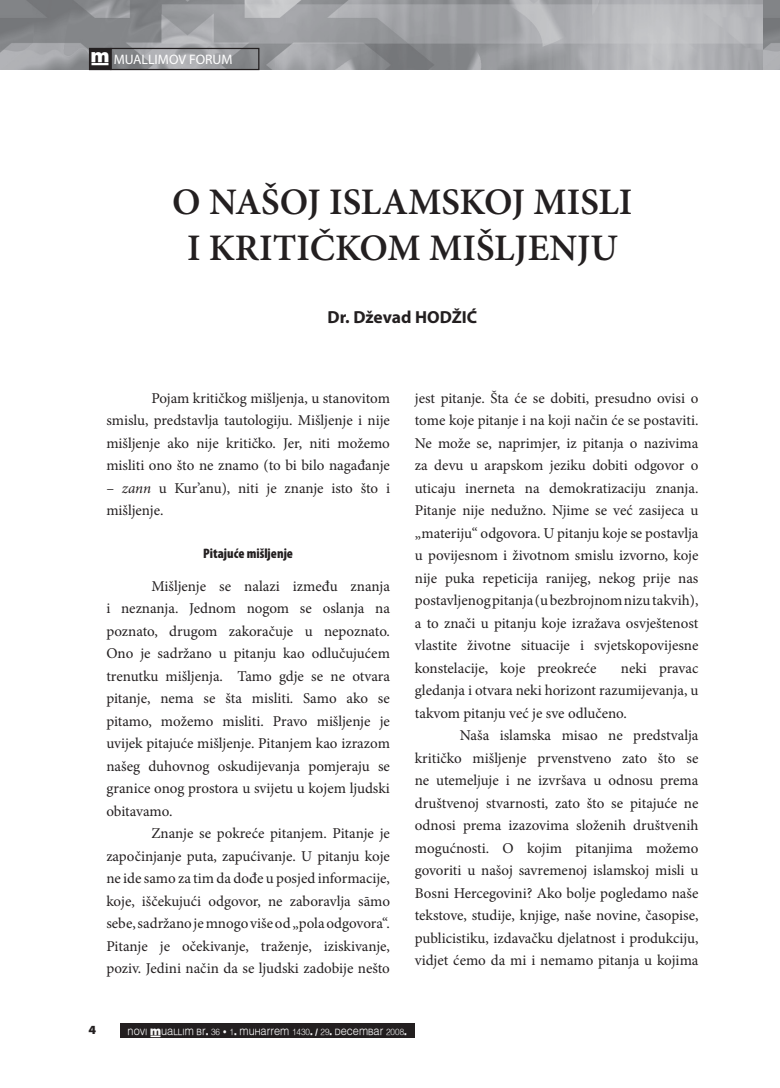
<style>
.page{position:relative;width:780px;height:1088px;background:#fff}
.page>*{position:absolute;margin:0;border:0;box-sizing:border-box;transform-origin:0 0}
.t1{font:600 37.5px/45px "Minion Pro";color:#231f20;text-align:center}
.t2{font:700 17.5px "Myriad Pro";color:#231f20}
.t3{font:15px/22.5px "Minion Pro";letter-spacing:-.005em;color:#231f20;text-align:justify}
.t4{font:900 condensed 13.75px "Myriad Pro";color:#231f20}
.t5{font:13.75px "Myriad Pro";color:#fff}
.t6{font:900 semi-expanded 12.5px "Myriad Pro";color:#231f20}
.t7{font:9px "Muallim";color:#f9f9f9;scale:.91 1}
.s1{font-family:"Muallim"}
.s2{font-style:italic}
</style>
<div class="page">
<img style="left:0;top:0;width:780px;height:70px">
<div style="left:90px;top:48px;width:21px;height:22px;background:#231f20"></div>
<div style="left:89px;top:48px;width:22px;height:22px;border:1px solid #231f20"></div>
<div style="left:110px;top:48px;width:149px;height:22px;border:1px solid #231f20"></div>
<div style="left:120px;top:1023px;width:295px;height:15px;background:#231f20"></div>
<img style="left:762px;top:0;width:1px;height:70px">
<p class="t5" style="left:91px;top:51px;width:143px"><span class="s1">†</span> MUALLIMOV FORUM</p>
<h1 class="t1" style="left:172px;top:180px;width:462px">O NAŠOJ ISLAMSKOJ MISLI<br>I KRITIČKOM MIŠLJENJU</h1>
<p class="t2" style="left:327px;top:305px;width:151px">Dr. Dževad HODŽIĆ</p>
<p class="t3" style="left:106px;top:386px;width:285px;text-indent:45px">Pojam kritičkog mišljenja, u stanovitom smislu, predstavlja tautologiju. Mišljenje i nije mišljenje ako nije kritičko. Jer, niti možemo misliti ono što ne znamo (to bi bilo nagađanje</p>
<p class="t3" style="left:106px;top:476px;width:285px">– <span class="s2">zann</span> u Kur’anu), niti je znanje isto što i mišljenje.</p>
<p class="t4" style="left:203px;top:545px;width:91px">Pitajuće mišljenje</p>
<p class="t3" style="left:106px;top:575px;width:285px;text-indent:45px">Mišljenje se nalazi između znanja i neznanja. Jednom nogom se oslanja na poznato, drugom zakoračuje u nepoznato.<br>Ono je sadržano u pitanju kao odlučujućem trenutku mišljenja. Tamo gdje se ne otvara pitanje, nema se šta misliti. Samo ako se pitamo, možemo misliti. Pravo mišljenje je uvijek pitajuće mišljenje. Pitanjem kao izrazom našeg duhovnog oskudijevanja pomjeraju se granice onog prostora u svijetu u kojem ljudski obitavamo.</p>
<p class="t3" style="left:106px;top:822px;width:285px;text-indent:45px">Znanje se pokreće pitanjem. Pitanje je započinjanje puta, zapućivanje. U pitanju koje ne ide samo za tim da dođe u posjed informacije, koje, iščekujući odgovor, ne zaboravlja sāmo sebe, sadržano je mnogo više od „pola odgovora“.<br>Pitanje je očekivanje, traženje, iziskivanje, poziv. Jedini način da se ljudski zadobije nešto</p>
<p class="t3" style="left:415px;top:386px;width:285px">jest pitanje. Šta će se dobiti, presudno ovisi o tome koje pitanje i na koji način će se postaviti.<br>Ne može se, naprimjer, iz pitanja o nazivima za devu u arapskom jeziku dobiti odgovor o uticaju inerneta na demokratizaciju znanja.<br>Pitanje nije nedužno. Njime se već zasijeca u „materiju“ odgovora. U pitanju koje se postavlja u povijesnom i životnom smislu izvorno, koje nije puka repeticija ranijeg, nekog prije nas postavljenog pitanja (u bezbrojnom nizu takvih), a to znači u pitanju koje izražava osvještenost vlastite životne situacije i svjetskopovijesne konstelacije, koje preokreće</p>
<p class="t3" style="left:415px;top:656px;width:285px;text-indent:206px">neki pravac gledanja i otvara neki horizont razumijevanja, u takvom pitanju već je sve odlučeno.</p>
<p class="t3" style="left:415px;top:724px;width:285px;text-indent:45px">Naša islamska misao ne predstvalja kritičko mišljenje prvenstveno zato što se ne utemeljuje i ne izvršava u odnosu prema društvenoj stvarnosti, zato što se pitajuće ne odnosi prema izazovima složenih društvenih mogućnosti. O kojim pitanjima možemo govoriti u našoj savremenoj islamskoj misli u Bosni Hercegovini? Ako bolje pogledamo naše tekstove, studije, knjige, naše novine, časopise, publicistiku, izdavačku djelatnost i produkciju, vidjet ćemo da mi i nemamo pitanja u kojima</p>
<p class="t6" style="left:89px;top:1023px;width:9px">4</p>
<p class="t7" style="left:128px;top:1025px;width:308px">NOVI †UALLIM BR. 36 • 1. MUHARREM 1430. / 29. DECEMBAR 2008.</p>
</div>
